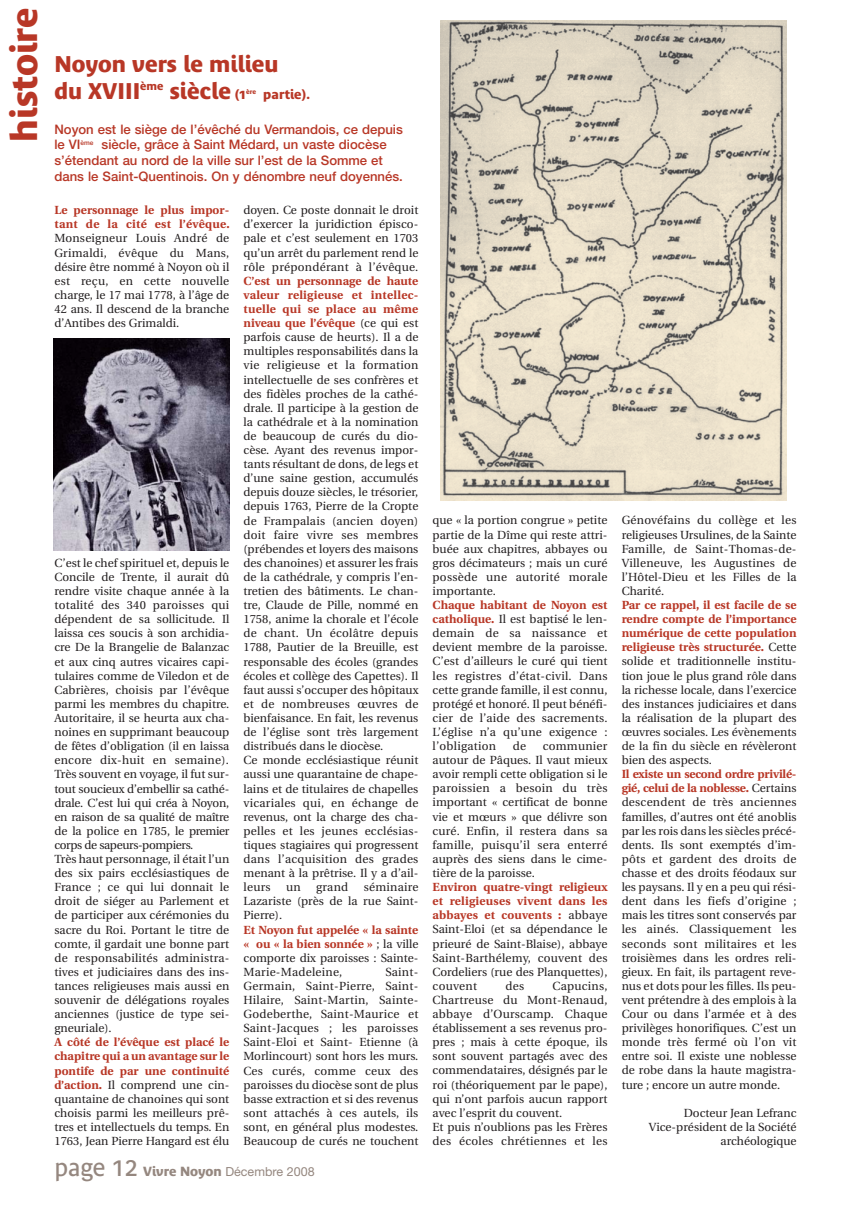
<style>
.page{position:relative;width:851px;height:1205px;background:#fff}
.page>*{position:absolute;margin:0;border:0;box-sizing:border-box;transform-origin:0 0}
.t1{font:700 36.25px "Bienvenue";color:#b83726}
.t2{font:700 22.5px/27px "Bienvenue";color:#b83726}
.t3{font:500 13.12px/15.8px "Helvetica Neue";color:#b83726}
.t4{font:12.5px "Helvetica Neue";color:#95877f}
.t5{font:11.75px/14.1px "Utopia";color:#231f20;text-align:justify}
.t6{font:700 11.75px/14.1px "Utopia";letter-spacing:.005em;color:#b83726}
.s1{font-size:13.12px}
.s2{font-weight:700;color:#b83726}
.s3{font-family:"Bienvenue";font-size:25px}
.s4{font-family:"Bienvenue";font-weight:700;font-size:13.12px}
</style>
<div class="page">
<img style="left:440px;top:20px;width:345px;height:480px">
<img style="left:53px;top:339px;width:176px;height:211px">
<h1 class="t1" style="left:10px;top:141px;width:135px;rotate:-90deg">histoire</h1>
<h2 class="t2" style="left:54px;top:52px;width:257px">Noyon vers le milieu du XVIII<sup>ème</sup> siècle <span class="s1">(1</span><sup>ère</sup> <span class="s1">partie).</span></h2>
<p class="t3" style="left:54px;top:122px;width:350px">Noyon est le siège de l’évêché du Vermandois, ce depuis le VI<sup>ème</sup> siècle, grâce à Saint Médard, un vaste diocèse s’étendant au nord de la ville sur l’est de la Somme et dans le Saint-Quentinois. On y dénombre neuf doyennés.</p>
<p class="t6" style="left:54px;top:204px;width:177px">Le personnage le plus impor&shy;tant de la cité est l’évêque.</p>
<p class="t5" style="left:54px;top:232px;width:176px">Monseigneur Louis André de Grimaldi, évêque du Mans, désire être nommé à Noyon où il est reçu, en cette nouvelle charge, le 17 mai 1778, à l’âge de 42 ans. Il descend de la branche d’Antibes des Grimaldi.</p>
<p class="t5" style="left:54px;top:557px;width:176px;text-align:left">C’est le chef spirituel et, depuis le<br>Concile de Trente, il aurait dû rendre visite chaque année à la totalité des 340 paroisses qui dépendent de sa sollicitude. Il laissa ces soucis à son archidia&shy;cre De la Brangelie de Balanzac et aux cinq autres vicaires capi&shy;tulaires comme de Viledon et de<br>Cabrières, choisis par l’évêque parmi les membres du chapitre.<br>Autoritaire, il se heurta aux cha&shy;noines en supprimant beaucoup de fêtes d’obligation (il en laissa encore dix-huit en semaine).<br>Très souvent en voyage, il fut sur&shy;tout soucieux d’embellir sa cathé&shy;drale. C’est lui qui créa à Noyon, en raison de sa qualité de maître de la police en 1785, le premier corps de sapeurs-pompiers.<br>Très haut personnage, il était l’un des six pairs ecclésiastiques de<br>France ; ce qui lui donnait le droit de siéger au Parlement et de participer aux cérémonies du sacre du Roi. Portant le titre de comte, il gardait une bonne part de responsabilités administra&shy;tives et judiciaires dans des ins&shy;tances religieuses mais aussi en souvenir de délégations royales anciennes (justice de type sei&shy;gneuriale).</p>
<p class="t5" style="left:54px;top:1036px;width:176px"><span class="s2">A côté de l’évêque est placé le chapitre qui a un avantage sur le pontife de par une continuité d’action.</span> Il comprend une cin&shy;quantaine de chanoines qui sont choisis parmi les meilleurs prê&shy;tres et intellectuels du temps. En 1763, Jean Pierre Hangard est élu</p>
<p class="t5" style="left:243px;top:204px;width:176px">doyen. Ce poste donnait le droit d’exercer la juridiction épisco&shy;pale et c’est seulement en 1703 qu’un arrêt du parlement rend le rôle prépondérant à l’évêque.</p>
<p class="t5" style="left:243px;top:275px;width:176px;text-align:left"><span class="s2">C’est un personnage de haute valeur religieuse et intellec&shy;tuelle qui se place au même niveau que l’évêque</span> (ce qui est parfois cause de heurts). Il a de multiples responsabilités dans la vie religieuse et la formation intellectuelle de ses confrères et des fidèles proches de la cathé&shy;drale. Il participe à la gestion de la cathédrale et à la nomination de beaucoup de curés du dio&shy;cèse. Ayant des revenus impor&shy;tants résultant de dons, de legs et d’une saine gestion, accumulés depuis douze siècles, le trésorier, depuis 1763, Pierre de la Cropte de Frampalais (ancien doyen) doit faire vivre ses membres (prébendes et loyers des maisons des chanoines) et assurer les frais de la cathédrale, y compris l’en&shy;tretien des bâtiments. Le chan&shy;tre, Claude de Pille, nommé en<br>1758, anime la chorale et l’école de chant. Un écolâtre depuis<br>1788, Pautier de la Breuille, est responsable des écoles (grandes écoles et collège des Capettes). Il faut aussi s’occuper des hôpitaux et de nombreuses œuvres de bienfaisance. En fait, les revenus de l’église sont très largement distribués dans le diocèse.<br>Ce monde ecclésiastique réunit aussi une quarantaine de chape&shy;lains et de titulaires de chapelles vicariales qui, en échange de revenus, ont la charge des cha&shy;pelles et les jeunes ecclésias&shy;tiques stagiaires qui progressent dans l’acquisition des grades menant à la prêtrise. Il y a d’ail&shy;leurs</p>
<p class="t5" style="left:286px;top:881px;width:16px">un</p>
<p class="t5" style="left:316px;top:881px;width:34px">grand</p>
<p class="t5" style="left:243px;top:881px;width:176px;text-indent:120px">séminaire Lazariste (près de la rue Saint-Pierre).</p>
<p class="t5" style="left:243px;top:923px;width:176px"><span class="s2">Et Noyon fut appelée « la sainte « ou « la bien sonnée »</span> ; la ville comporte dix paroisses : Sainte-Marie-Madeleine,</p>
<p class="t5" style="left:243px;top:966px;width:176px;text-indent:142px">Saint-Germain, Saint-Pierre, Saint-Hilaire, Saint-Martin, Sainte-Godeberthe, Saint-Maurice et Saint-Jacques ; les paroisses Saint-Eloi et Saint- Etienne (à Morlincourt) sont hors les murs.<br>Ces curés, comme ceux des paroisses du diocèse sont de plus basse extraction et si des revenus sont attachés à ces autels, ils sont, en général plus modestes.<br>Beaucoup de curés ne touchent</p>
<p class="t4" style="left:54px;top:1167px;width:262px"><span class="s3">page 12</span> <span class="s4">Vivre Noyon</span> Décembre 2008</p>
<p class="t5" style="left:432px;top:514px;width:176px">que « la portion congrue » petite partie de la Dîme qui reste attri&shy;buée aux chapitres, abbayes ou gros décimateurs ; mais un curé possède une autorité morale importante.</p>
<p class="t5" style="left:432px;top:599px;width:176px"><span class="s2">Chaque habitant de Noyon est catholique.</span> Il est baptisé le len&shy;demain de sa naissance et devient membre de la paroisse.<br>C’est d’ailleurs le curé qui tient les registres d’état-civil. Dans cette grande famille, il est connu, protégé et honoré. Il peut bénéfi&shy;cier de l’aide des sacrements.<br>L’église n’a qu’une exigence : l’obligation</p>
<p class="t5" style="left:512px;top:740px;width:15px">de</p>
<p class="t5" style="left:432px;top:740px;width:176px;text-indent:110px">communier autour de Pâques. Il vaut mieux avoir rempli cette obligation si le paroissien a besoin du très important « certificat de bonne vie et mœurs » que délivre son curé. Enfin, il restera dans sa famille, puisqu’il sera enterré auprès des siens dans le cime&shy;tière de la paroisse.</p>
<p class="t5" style="left:432px;top:881px;width:176px"><span class="s2">Environ quatre-vingt religieux et religieuses vivent dans les abbayes et couvents :</span> abbaye Saint-Eloi (et sa dépendance le prieuré de Saint-Blaise), abbaye Saint-Barthélemy, couvent des Cordeliers (rue des Planquettes), couvent</p>
<p class="t5" style="left:505px;top:980px;width:20px">des</p>
<p class="t5" style="left:432px;top:980px;width:176px;text-align:left;text-indent:120px">Capucins,<br>Chartreuse du Mont-Renaud, abbaye d’Ourscamp. Chaque établissement a ses revenus pro&shy;pres ; mais à cette époque, ils sont souvent partagés avec des commendataires, désignés par le roi (théoriquement par le pape), qui n’ont parfois aucun rapport avec l’esprit du couvent.<br>Et puis n’oublions pas les Frères des écoles chrétiennes et les</p>
<p class="t5" style="left:621px;top:514px;width:176px">Génovéfains du collège et les religieuses Ursulines, de la Sainte Famille, de Saint-Thomas-de-Villeneuve, les Augustines de l’Hôtel-Dieu et les Filles de la Charité.</p>
<p class="t5" style="left:621px;top:599px;width:176px"><span class="s2">Par ce rappel, il est facile de se rendre compte de l’importance numérique de cette population religieuse très structurée.</span> Cette solide et traditionnelle institu&shy;tion joue le plus grand rôle dans la richesse locale, dans l’exercice des instances judiciaires et dans la réalisation de la plupart des œuvres sociales. Les évènements de la fin du siècle en révèleront bien des aspects.</p>
<p class="t5" style="left:621px;top:768px;width:176px"><span class="s2">Il existe un second ordre privilé&shy;gié, celui de la noblesse.</span> Certains descendent de très anciennes familles, d’autres ont été anoblis par les rois dans les siècles précé&shy;dents. Ils sont exemptés d’im&shy;pôts et gardent des droits de chasse et des droits féodaux sur les paysans. Il y en a peu qui rési&shy;dent dans les fiefs d’origine ; mais les titres sont conservés par les ainés. Classiquement les seconds sont militaires et les troisièmes dans les ordres reli&shy;gieux. En fait, ils partagent reve&shy;nus et dots pour les filles. Ils peu&shy;vent prétendre à des emplois à la Cour ou dans l’armée et à des privilèges honorifiques. C’est un monde très fermé où l’on vit entre soi. Il existe une noblesse de robe dans la haute magistra&shy;ture ; encore un autre monde.</p>
<p class="t5" style="left:648px;top:1107px;width:149px;text-align:right">Docteur Jean Lefranc<br>Vice-président de la Société archéologique</p>
</div>
